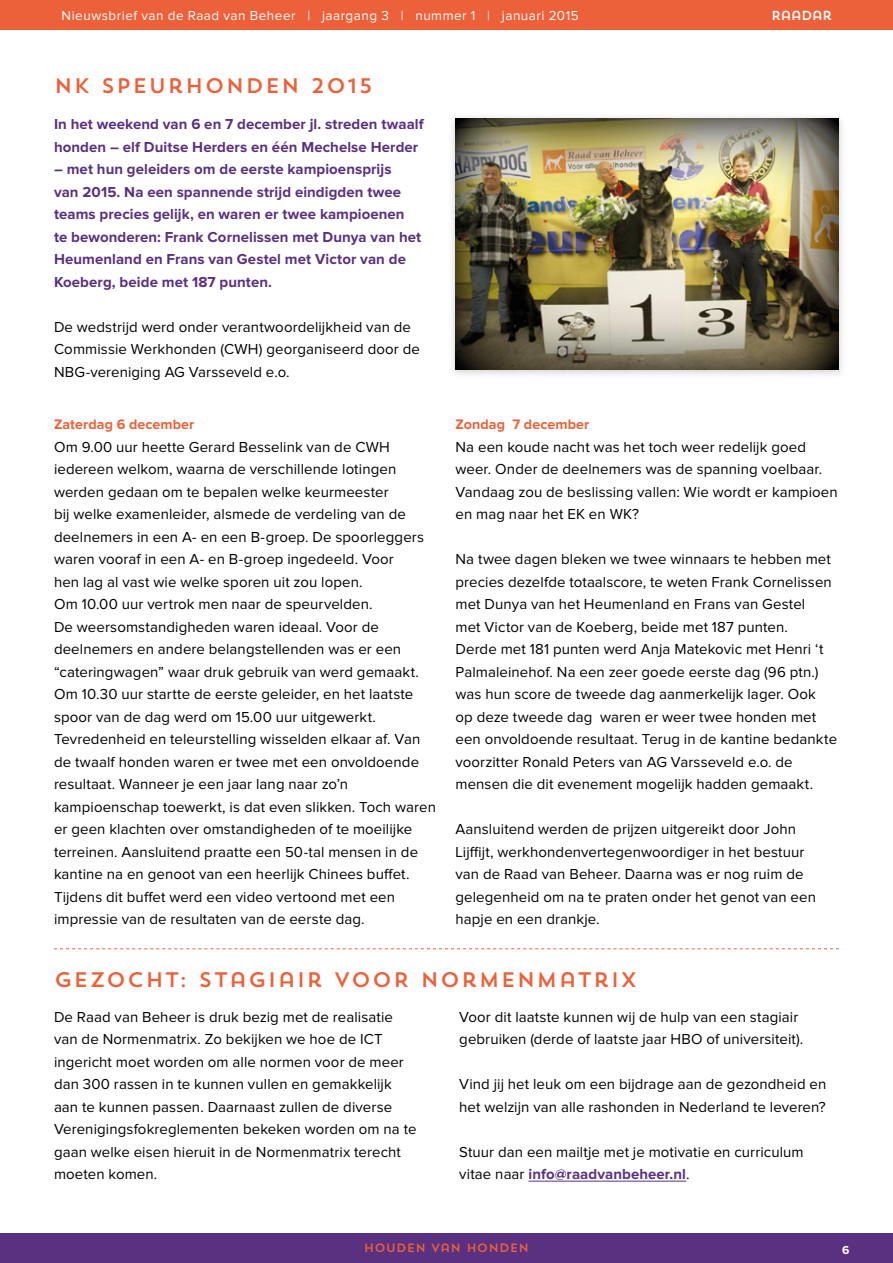
<style>
.page{position:relative;width:893px;height:1263px;background:#fff}
.page>*{position:absolute;margin:0;border:0;box-sizing:border-box;transform-origin:0 0}
.t1{font:21px "Trend Sans One";letter-spacing:.05em;color:#ec613a}
.t2{font:15px/22.5px "Proxima Nova";letter-spacing:.005em;color:#000}
.t3{font:700 15px/22.5px "Proxima Nova";letter-spacing:.005em;color:#5a3081}
.t4{font:700 14.25px "Proxima Nova";letter-spacing:.005em;color:#ec613a}
.t5{font:13.5px "Proxima Nova";letter-spacing:.035em;color:#fff}
.t6{font:13.05px "Trend Sans One";letter-spacing:-.07em;color:#fff}
.t7{font:12px "Trend Sans One";color:#ec613a}
.t8{font:700 12px "Proxima Nova";color:#fff}
.s1{font-weight:700;color:#5a3081}
</style>
<div class="page">
<div style="left:0;top:1233px;width:893px;height:30px;background:#5a3081"></div>
<div style="left:0;top:0;width:893px;height:30px;background:#ec613a"></div>
<hr style="left:528px;top:1181px;width:158px;height:1px;background:#5a3081">
<svg style="left:54px;top:948px;width:785px;height:1px"></svg>
<div style="left:447px;top:112px;width:400px;height:267px;background:#000;opacity:.2"></div>
<img style="left:455px;top:118px;width:384px;height:251px">
<p class="t5" style="left:62px;top:9px;width:519px">Nieuwsbrief van de Raad van Beheer | jaargang 3 | nummer 1 | januari 2015</p>
<p class="t6" style="left:771px;top:7px;width:63px">RAADAR</p>
<h1 class="t1" style="left:54px;top:72px;width:320px">NK SPEURHONDEN 2015</h1>
<p class="t3" style="left:54px;top:113px;width:371px">In het weekend van 6 en 7 december jl. streden twaalf honden – elf Duitse Herders en één Mechelse Herder</p>
<p class="t3" style="left:54px;top:158px;width:369px">– met hun geleiders om de eerste kampioensprijs<br>van 2015. Na een spannende strijd eindigden twee teams precies gelijk, en waren er twee kampioenen te bewonderen: Frank Cornelissen met Dunya van het Heumenland en Frans van Gestel met Victor van de Koeberg, beide met 187 punten.</p>
<p class="t2" style="left:54px;top:316px;width:367px">De wedstrijd werd onder verantwoordelijkheid van de<br>Commissie Werkhonden (CWH) georganiseerd door de<br>NBG-vereniging AG Varsseveld e.o.</p>
<p class="t4" style="left:54px;top:418px;width:142px">Zaterdag 6 december</p>
<p class="t2" style="left:54px;top:436px;width:383px">Om 9.00 uur heette Gerard Besselink van de CWH iedereen welkom, waarna de verschillende lotingen werden gedaan om te bepalen welke keurmeester<br>bij welke examenleider, alsmede de verdeling van de deelnemers in een A- en een B-groep. De spoorleggers waren vooraf in een A- en B-groep ingedeeld. Voor<br>hen lag al vast wie welke sporen uit zou lopen.<br>Om 10.00 uur vertrok men naar de speurvelden.<br>De weersomstandigheden waren ideaal. Voor de deelnemers en andere belangstellenden was er een “cateringwagen” waar druk gebruik van werd gemaakt.<br>Om 10.30 uur startte de eerste geleider, en het laatste spoor van de dag werd om 15.00 uur uitgewerkt.<br>Tevredenheid en teleurstelling wisselden elkaar af. Van de twaalf honden waren er twee met een onvoldoende resultaat. Wanneer je een jaar lang naar zo’n kampioenschap toewerkt, is dat even slikken. Toch waren er geen klachten over omstandigheden of te moeilijke terreinen. Aansluitend praatte een 50-tal mensen in de kantine na en genoot van een heerlijk Chinees buffet.<br>Tijdens dit buffet werd een video vertoond met een impressie van de resultaten van de eerste dag.</p>
<p class="t4" style="left:455px;top:418px;width:135px">Zondag 7 december</p>
<p class="t2" style="left:455px;top:436px;width:384px">Na een koude nacht was het toch weer redelijk goed weer. Onder de deelnemers was de spanning voelbaar.<br>Vandaag zou de beslissing vallen: Wie wordt er kampioen en mag naar het EK en WK?</p>
<p class="t2" style="left:455px;top:548px;width:383px">Na twee dagen bleken we twee winnaars te hebben met precies dezelfde totaalscore, te weten Frank Cornelissen met Dunya van het Heumenland en Frans van Gestel<br>met Victor van de Koeberg, beide met 187 punten.<br>Derde met 181 punten werd Anja Matekovic met Henri ‘t Palmaleinehof. Na een zeer goede eerste dag (96 ptn.) was hun score de tweede dag aanmerkelijk lager. Ook<br>op deze tweede dag waren er weer twee honden met een onvoldoende resultaat. Terug in de kantine bedankte voorzitter Ronald Peters van AG Varsseveld e.o. de mensen die dit evenement mogelijk hadden gemaakt.</p>
<p class="t2" style="left:455px;top:818px;width:362px">Aansluitend werden de prijzen uitgereikt door John Lijffijt, werkhondenvertegenwoordiger in het bestuur van de Raad van Beheer. Daarna was er nog ruim de gelegenheid om na te praten onder het genot van een hapje en een drankje.</p>
<h1 class="t1" style="left:54px;top:966px;width:585px">GEZOCHT: STAGIAIR VOOR NORMENMATRIX</h1>
<p class="t2" style="left:54px;top:1006px;width:364px">De Raad van Beheer is druk bezig met de realisatie van de Normenmatrix. Zo bekijken we hoe de ICT ingericht moet worden om alle normen voor de meer dan 300 rassen in te kunnen vullen en gemakkelijk aan te kunnen passen. Daarnaast zullen de diverse Verenigingsfokreglementen bekeken worden om na te gaan welke eisen hieruit in de Normenmatrix terecht moeten komen.</p>
<p class="t2" style="left:459px;top:1006px;width:346px">Voor dit laatste kunnen wij de hulp van een stagiair gebruiken (derde of laatste jaar HBO of universiteit).</p>
<p class="t2" style="left:459px;top:1073px;width:369px">Vind jij het leuk om een bijdrage aan de gezondheid en het welzijn van alle rashonden in Nederland te leveren?</p>
<p class="t2" style="left:459px;top:1141px;width:346px">Stuur dan een mailtje met je motivatie en curriculum vitae naar <span class="s1">info@raadvanbeheer.nl</span>.</p>
<p class="t7" style="left:364px;top:1240px;width:167px">HOUDEN VAN HONDEN</p>
<p class="t8" style="left:842px;top:1245px;width:9px">6</p>
</div>
